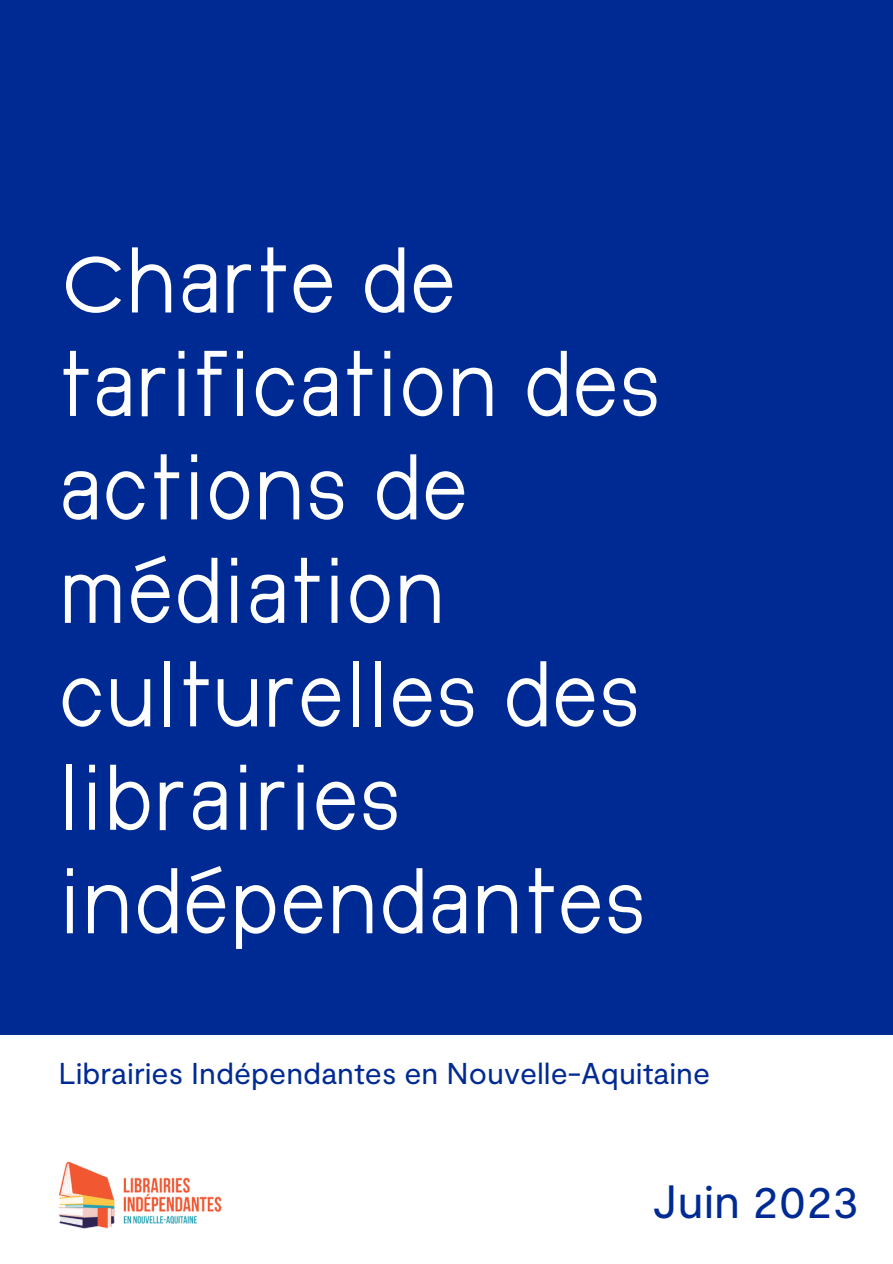
<style>
.page{position:relative;width:893px;height:1264px;background:#fff}
.page>*{position:absolute;margin:0;border:0;box-sizing:border-box;transform-origin:0 0}
.t1{font:90.6px/103.4px "DI Ndong";color:#fff}
.t2{font:46.65px "Moderat";color:#002a93}
.t3{font:30.15px "Moderat";color:#002a93}
</style>
<div class="page">
<div style="left:0;top:0;width:892px;height:1034px;background:#002a93"></div>
<img style="left:58px;top:1161px;width:163px;height:68px">
<p class="t1" style="left:58px;top:229px;width:604px">Charte de tarification des actions de</p>
<p class="t1" style="left:58px;top:540px;width:584px">médiation culturelles des librairies</p>
<p class="t1" style="left:58px;top:850px;width:590px">indépendantes</p>
<p class="t3" style="left:58px;top:1053px;width:653px">Librairies Indépendantes en Nouvelle-Aquitaine</p>
<p class="t2" style="left:652px;top:1171px;width:208px">Juin 2023</p>
</div>
